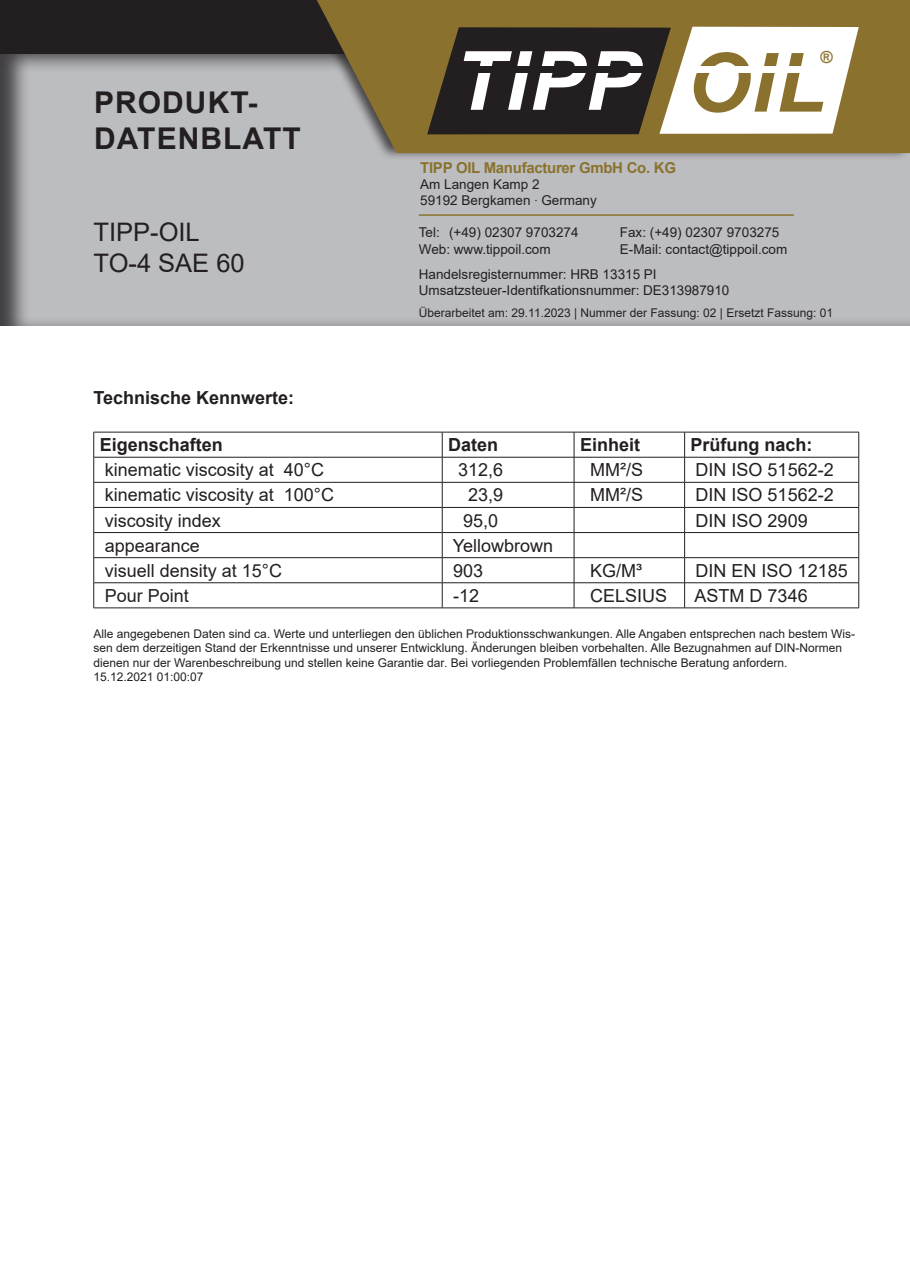
<style>
.page{position:relative;width:910px;height:1280px;background:#fff}
.page>*{position:absolute;margin:0;border:0;box-sizing:border-box;transform-origin:0 0}
.t1{font:italic 700 81.75px "Arial";letter-spacing:.015em;color:#fff}
.t2{font:700 30px/36px "Arial";letter-spacing:.035em;color:#231f20}
.t3{font:25.5px "Arial";color:#231f20}
.t4{font:18px "Arial";color:#231f20}
.t5{font:700 18px "Arial";color:#231f20}
.t6{font:700 16.65px "Arial";color:#8a722e}
.t7{font:700 15px "Arial";letter-spacing:-.02em;color:#8a722e}
.t8{font:13.5px/16.4px "Arial";color:#231f20}
.t9{font:12px/14.4px "Arial";color:#231f20}
.s1{color:#8a722e}
.s2{font-family:"Helvetica Neue LT Std";font-weight:100;font-stretch:condensed}
</style>
<div class="page">
<div style="left:0;top:52px;width:910px;height:276px;background:#231f20;opacity:.75"></div>
<div style="left:0;top:0;width:910px;height:53px;background:#231f20"></div>
<div style="left:300px;top:0;width:610px;height:161px;background:#231f20;opacity:.75"></div>
<svg style="left:317px;top:0;width:593px;height:153px;background:#8b773c"></svg>
<svg style="left:427px;top:27px;width:432px;height:107px"></svg>
<div style="left:454px;top:51px;width:183px;height:77px;background:#231f20"></div>
<div style="left:477px;top:66px;width:171px;height:7px;background:#231f20"></div>
<div style="left:694px;top:66px;width:109px;height:6px;background:#fff"></div>
<hr style="left:419px;top:214px;width:375px;height:2px;background:#8a722e">
<hr style="left:94px;top:432px;width:348px;height:1px;background:#231f20">
<hr style="left:442px;top:432px;width:132px;height:1px;background:#231f20">
<hr style="left:574px;top:432px;width:111px;height:1px;background:#231f20">
<hr style="left:685px;top:432px;width:174px;height:1px;background:#231f20">
<hr style="left:94px;top:457px;width:348px;height:1px;background:#231f20">
<hr style="left:442px;top:457px;width:132px;height:1px;background:#231f20">
<hr style="left:574px;top:457px;width:111px;height:1px;background:#231f20">
<hr style="left:685px;top:457px;width:174px;height:1px;background:#231f20">
<hr style="left:94px;top:482px;width:348px;height:1px;background:#231f20">
<hr style="left:442px;top:482px;width:132px;height:1px;background:#231f20">
<hr style="left:574px;top:482px;width:111px;height:1px;background:#231f20">
<hr style="left:685px;top:482px;width:174px;height:1px;background:#231f20">
<hr style="left:94px;top:507px;width:348px;height:1px;background:#231f20">
<hr style="left:442px;top:507px;width:132px;height:1px;background:#231f20">
<hr style="left:574px;top:507px;width:111px;height:1px;background:#231f20">
<hr style="left:685px;top:507px;width:174px;height:1px;background:#231f20">
<hr style="left:94px;top:532px;width:348px;height:1px;background:#231f20">
<hr style="left:442px;top:532px;width:132px;height:1px;background:#231f20">
<hr style="left:574px;top:532px;width:111px;height:1px;background:#231f20">
<hr style="left:685px;top:532px;width:174px;height:1px;background:#231f20">
<hr style="left:94px;top:557px;width:348px;height:1px;background:#231f20">
<hr style="left:442px;top:557px;width:132px;height:1px;background:#231f20">
<hr style="left:574px;top:557px;width:111px;height:1px;background:#231f20">
<hr style="left:685px;top:557px;width:174px;height:1px;background:#231f20">
<hr style="left:94px;top:582px;width:348px;height:1px;background:#231f20">
<svg style="left:93px;top:432px;width:1px;height:176px"></svg>
<hr style="left:442px;top:582px;width:132px;height:1px;background:#231f20">
<svg style="left:442px;top:432px;width:1px;height:176px"></svg>
<hr style="left:574px;top:582px;width:111px;height:1px;background:#231f20">
<svg style="left:574px;top:432px;width:1px;height:176px"></svg>
<hr style="left:685px;top:582px;width:174px;height:1px;background:#231f20">
<svg style="left:684px;top:432px;width:1px;height:176px"></svg>
<svg style="left:858px;top:432px;width:1px;height:176px"></svg>
<hr style="left:94px;top:608px;width:348px;height:1px;background:#231f20">
<hr style="left:442px;top:608px;width:132px;height:1px;background:#231f20">
<hr style="left:574px;top:608px;width:111px;height:1px;background:#231f20">
<hr style="left:685px;top:608px;width:174px;height:1px;background:#231f20">
<h2 class="t2" style="left:94px;top:85px;width:208px">PRODUKT-<br>DATENBLATT</h2>
<p class="t3" style="left:94px;top:215px;width:108px">TIPP-OIL</p>
<p class="t3" style="left:94px;top:245px;width:153px">TO-4 SAE 60</p>
<h1 class="t1" style="left:454px;top:27px;width:373px">TIPP <span class="s1">OIL</span></h1>
<h3 class="t6" style="left:820px;top:47px;width:14px">®</h3>
<p class="t7" style="left:420px;top:157px;width:257px">TIPP OIL Manufacturer GmbH Co. KG</p>
<p class="t8" style="left:420px;top:176px;width:178px">Am Langen Kamp 2<br>59192 Bergkamen <span class="s2">·</span> Germany</p>
<p class="t8" style="left:419px;top:224px;width:161px">Tel: (+49) 02307 9703274</p>
<p class="t8" style="left:620px;top:224px;width:161px">Fax: (+49) 02307 9703275</p>
<p class="t8" style="left:419px;top:240px;width:133px">Web: www.tippoil.com</p>
<p class="t8" style="left:419px;top:236px;width:370px;line-height:25.2px;text-indent:201px">E-Mail: contact@tippoil.com<br>Handelsregisternummer: HRB 13315 PI</p>
<p class="t8" style="left:419px;top:282px;width:312px">Umsatzsteuer-Identifkationsnummer: DE313987910</p>
<p class="t9" style="left:419px;top:306px;width:416px">Überarbeitet am: 29.11.2023 | Nummer der Fassung: 02 | Ersetzt Fassung: 01</p>
<p class="t5" style="left:94px;top:385px;width:202px">Technische Kennwerte:</p>
<p class="t5" style="left:100px;top:432px;width:125px">Eigenschaften</p>
<p class="t5" style="left:448px;top:432px;width:52px">Daten</p>
<p class="t5" style="left:580px;top:432px;width:62px">Einheit</p>
<p class="t5" style="left:691px;top:432px;width:124px">Prüfung nach:</p>
<p class="t4" style="left:105px;top:458px;width:221px">kinematic viscosity at 40°C</p>
<p class="t4" style="left:458px;top:458px;width:47px">312,6</p>
<p class="t4" style="left:590px;top:458px;width:54px">MM²/S</p>
<p class="t4" style="left:696px;top:458px;width:140px">DIN ISO 51562-2</p>
<p class="t4" style="left:105px;top:483px;width:231px">kinematic viscosity at 100°C</p>
<p class="t4" style="left:468px;top:483px;width:37px">23,9</p>
<p class="t4" style="left:590px;top:483px;width:54px">MM²/S</p>
<p class="t4" style="left:696px;top:483px;width:140px">DIN ISO 51562-2</p>
<p class="t4" style="left:105px;top:508px;width:118px">viscosity index</p>
<p class="t4" style="left:463px;top:508px;width:37px">95,0</p>
<p class="t4" style="left:696px;top:508px;width:114px">DIN ISO 2909</p>
<p class="t4" style="left:105px;top:533px;width:97px">appearance</p>
<p class="t4" style="left:453px;top:533px;width:102px">Yellowbrown</p>
<p class="t4" style="left:105px;top:558px;width:179px">visuell density at 15°C</p>
<p class="t4" style="left:453px;top:558px;width:32px">903</p>
<p class="t4" style="left:590px;top:558px;width:54px">KG/M³</p>
<p class="t4" style="left:696px;top:558px;width:154px">DIN EN ISO 12185</p>
<p class="t4" style="left:105px;top:583px;width:86px">Pour Point</p>
<p class="t4" style="left:453px;top:583px;width:28px">-12</p>
<p class="t4" style="left:590px;top:583px;width:79px">CELSIUS</p>
<p class="t4" style="left:695px;top:583px;width:115px">ASTM D 7346</p>
<p class="t9" style="left:94px;top:627px;width:763px">Alle angegebenen Daten sind ca. Werte und unterliegen den üblichen Produktionsschwankungen. Alle Angaben entsprechen nach bestem Wis&shy;sen dem derzeitigen Stand der Erkenntnisse und unserer Entwicklung. Änderungen bleiben vorbehalten. Alle Bezugnahmen auf DIN-Normen dienen nur der Warenbeschreibung und stellen keine Garantie dar. Bei vorliegenden Problemfällen technische Beratung anfordern.</p>
<p class="t9" style="left:94px;top:670px;width:112px">15.12.2021 01:00:07</p>
</div>
